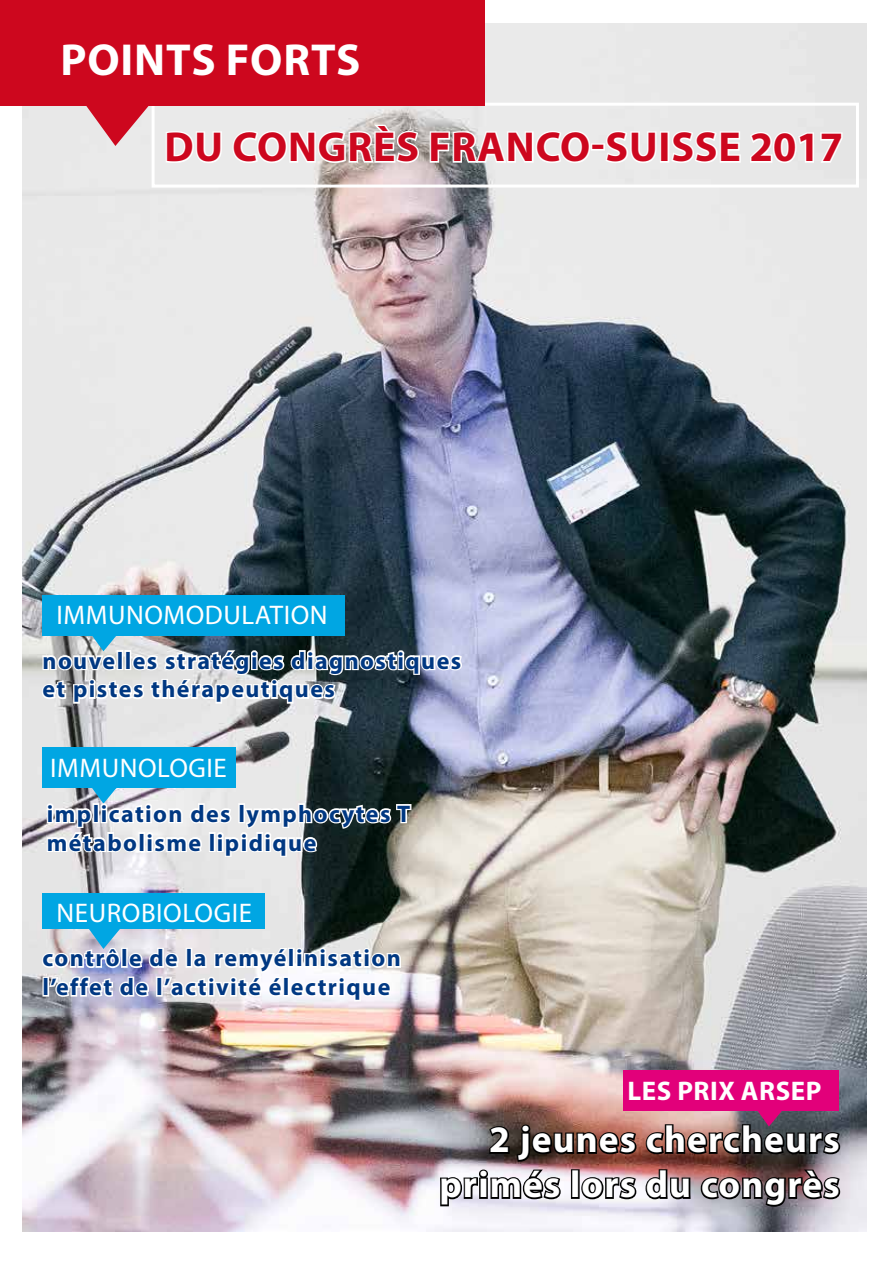
<style>
.page{position:relative;width:893px;height:1263px;background:#fff}
.page>*{position:absolute;margin:0;border:0;box-sizing:border-box;transform-origin:0 0}
.t1{font:700 45px "Myriad Pro";letter-spacing:.02em;color:#fff}
.t2{font:700 42px "Myriad Pro";letter-spacing:.02em;color:#cd071e}
.t3{font:700 37.5px/45px "Myriad Pro";letter-spacing:.03em;color:#fff;text-align:right}
.t4{font:27px "Myriad Pro";letter-spacing:.02em;color:#fff}
.t5{font:700 27px "Myriad Pro";letter-spacing:.02em;color:#fff}
.t6{font:700 24px/28.8px "Myriad Pro";letter-spacing:.06em;color:#003882}
</style>
<div class="page">
<img style="left:22px;top:23px;width:844px;height:1208px">
<div style="left:152px;top:103px;width:707px;height:85px;border:3px solid #fff"></div>
<div style="left:0;top:0;width:484px;height:105px;background:#cd071e"></div>
<svg style="left:53px;top:105px;width:170px;height:60px;background:#e7cccf"></svg>
<svg style="left:231px;top:122px;width:189px;height:43px"></svg>
<svg style="left:428px;top:129px;width:164px;height:36px"></svg>
<div style="left:591px;top:143px;width:14px;height:8px;border:3px solid #fff"></div>
<svg style="left:603px;top:129px;width:55px;height:36px"></svg>
<div style="left:660px;top:131px;width:9px;height:32px;border:3px solid #fff"></div>
<svg style="left:669px;top:129px;width:175px;height:36px"></svg>
<div style="left:43px;top:595px;width:302px;height:40px;background:#00a6e3"></div>
<div style="left:623px;top:1070px;width:215px;height:41px;background:#e2007a"></div>
<img style="left:438px;top:1123px;width:200px;height:109px">
<img style="left:644px;top:1093px;width:198px;height:139px">
<img style="left:40px;top:604px;width:424px;height:467px">
<h1 class="t1" style="left:60px;top:30px;width:302px">points forts</h1>
<h2 class="t2" style="left:164px;top:120px;width:680px">du congrès franco-suisse 2017</h2>
<p class="t4" style="left:57px;top:599px;width:272px">IMMUNOMODULATION</p>
<p class="t6" style="left:43px;top:645px;width:420px">nouvelles stratégies diagnostiques et pistes thérapeutiques</p>
<p class="t4" style="left:50px;top:751px;width:178px">IMMUNOLOGIE</p>
<p class="t6" style="left:47px;top:798px;width:364px">implication des lymphocytes T métabolisme lipidique</p>
<p class="t4" style="left:57px;top:896px;width:197px">NEUROBIOLOGIE</p>
<p class="t6" style="left:43px;top:943px;width:360px">contrôle de la remyélinisation l’effet de l’activité électrique</p>
<p class="t5" style="left:627px;top:1073px;width:195px">les prix arsep</p>
<h3 class="t3" style="left:439px;top:1116px;width:402px">2 jeunes chercheurs primés lors du congrès</h3>
</div>
